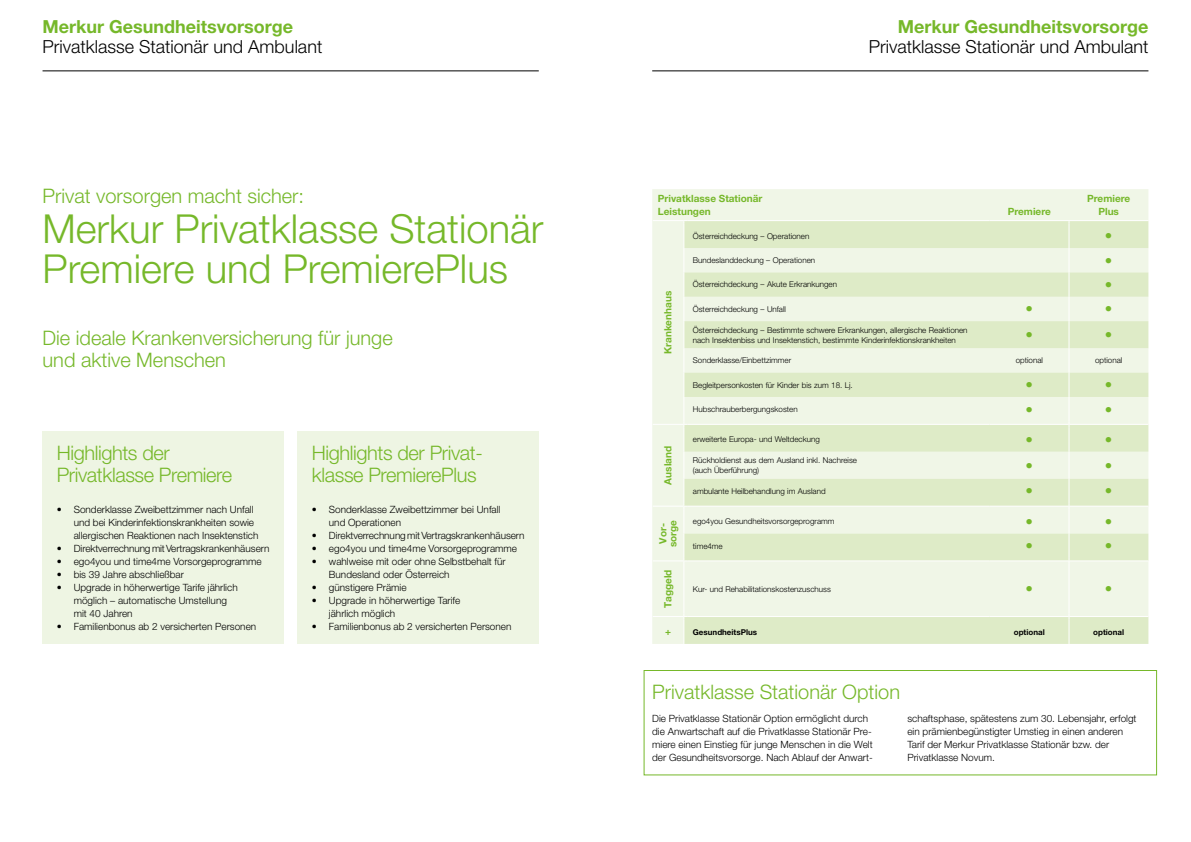
<style>
.page{position:relative;width:1191px;height:842px;background:#fff}
.page>*{position:absolute;margin:0;border:0;box-sizing:border-box;transform-origin:0 0}
.t1{font:300 40px/40px "Helvetica Neue LT Pro";color:#76b82a}
.t2{font:300 20px/22px "Helvetica Neue LT Pro";color:#76b82a}
.t3{font:300 20px/22px "Helvetica Neue LT Pro";letter-spacing:-.02em;color:#76b82a}
.t4{font:300 18px "Helvetica Neue LT Pro";color:#000}
.t5{font:700 18px "Helvetica Neue LT Pro";color:#76b82a}
.t6{font:300 15px "Helvetica Neue LT Pro";color:#76b82a}
.t7{font:300 10px/13px "Helvetica Neue LT Pro";color:#000}
.t8{font:700 10px/13px "Helvetica Neue LT Pro";color:#76b82a;text-align:center}
.t9{font:300 8px/10px "Helvetica Neue LT Pro";color:#000}
.t10{font:700 8px "Helvetica Neue LT Pro";color:#000}
</style>
<div class="page">
<div style="left:298px;top:431px;width:241px;height:213px;background:#eef5e3"></div>
<div style="left:43px;top:431px;width:240px;height:213px;background:#eef5e3"></div>
<div style="left:652px;top:189px;width:496px;height:455px;background:#f0f6e7"></div>
<svg style="left:684px;top:221px;width:464px;height:423px;background:#e7f0d7"></svg>
<hr style="left:683px;top:564px;width:1px;height:49px;background:#fff">
<hr style="left:653px;top:424px;width:31px;height:1px;background:#fff">
<hr style="left:687px;top:424px;width:302px;height:1px;background:#fff">
<hr style="left:989px;top:424px;width:79px;height:1px;background:#fff">
<hr style="left:1069px;top:424px;width:79px;height:1px;background:#fff">
<hr style="left:653px;top:220px;width:31px;height:1px;background:#fff">
<hr style="left:687px;top:220px;width:302px;height:1px;background:#fff">
<hr style="left:989px;top:220px;width:80px;height:1px;background:#fff">
<hr style="left:1069px;top:220px;width:79px;height:1px;background:#fff">
<hr style="left:653px;top:506px;width:31px;height:1px;background:#fff">
<hr style="left:687px;top:506px;width:302px;height:1px;background:#fff">
<hr style="left:989px;top:506px;width:79px;height:1px;background:#fff">
<hr style="left:1069px;top:506px;width:79px;height:1px;background:#fff">
<hr style="left:653px;top:560px;width:31px;height:1px;background:#fff">
<svg style="left:683px;top:220px;width:4px;height:344px"></svg>
<hr style="left:687px;top:560px;width:302px;height:1px;background:#fff">
<hr style="left:989px;top:560px;width:79px;height:1px;background:#fff">
<hr style="left:1069px;top:560px;width:79px;height:1px;background:#fff">
<hr style="left:653px;top:616px;width:31px;height:1px;background:#fff">
<svg style="left:683px;top:613px;width:4px;height:31px"></svg>
<hr style="left:687px;top:616px;width:302px;height:1px;background:#fff">
<hr style="left:989px;top:616px;width:79px;height:1px;background:#fff">
<hr style="left:1069px;top:616px;width:79px;height:1px;background:#fff">
<hr style="left:1068px;top:564px;width:1px;height:49px;background:#fff">
<svg style="left:1068px;top:613px;width:1px;height:31px"></svg>
<svg style="left:1068px;top:221px;width:1px;height:343px"></svg>
<div style="left:643px;top:670px;width:514px;height:105px;border:1px solid #76b82a"></div>
<hr style="left:43px;top:70px;width:496px;height:1px;background:#000">
<hr style="left:652px;top:70px;width:496px;height:1px;background:#000">
<h3 class="t5" style="left:43px;top:15px;width:252px">Merkur Gesundheitsvorsorge</h3>
<h3 class="t4" style="left:43px;top:35px;width:281px">Privatklasse Stationär und Ambulant</h3>
<h2 class="t2" style="left:43px;top:185px;width:263px">Privat vorsorgen macht sicher:</h2>
<h1 class="t1" style="left:43px;top:208px;width:502px">Merkur Privatklasse Stationär<br>Premiere und PremierePlus</h1>
<h2 class="t2" style="left:43px;top:327px;width:352px">Die ideale Krankenversicherung für junge und aktive Menschen</h2>
<h2 class="t3" style="left:57px;top:441px;width:177px">Highlights der<br>Privatklasse Premiere</h2>
<p class="t7" style="left:74px;top:503px;width:186px;text-indent:-17px">• Sonderklasse Zweibettzimmer nach Unfall und bei Kinderinfektionskrankheiten sowie allergischen Reaktionen nach Insektenstich</p>
<p class="t7" style="left:57px;top:542px;width:214px">• Direktverrechnung mit Vertragskrankenhäusern</p>
<p class="t7" style="left:57px;top:555px;width:207px">• ego4you und time4me Vorsorgeprogramme</p>
<p class="t7" style="left:57px;top:568px;width:129px">• bis 39 Jahre abschließbar</p>
<p class="t7" style="left:74px;top:581px;width:165px;text-indent:-17px">• Upgrade in höherwertige Tarife jährlich möglich – automatische Umstellung mit 40 Jahren</p>
<p class="t7" style="left:57px;top:620px;width:201px">• Familienbonus ab 2 versicherten Personen</p>
<h2 class="t3" style="left:312px;top:441px;width:170px">Highlights der Privat&shy;klasse PremierePlus</h2>
<p class="t7" style="left:329px;top:503px;width:173px;text-indent:-17px">• Sonderklasse Zweibettzimmer bei Unfall und Operationen</p>
<p class="t7" style="left:312px;top:529px;width:214px">• Direktverrechnung mit Vertragskrankenhäusern</p>
<p class="t7" style="left:312px;top:542px;width:207px">• ego4you und time4me Vorsorgeprogramme</p>
<p class="t7" style="left:329px;top:555px;width:178px;text-indent:-17px">• wahlweise mit oder ohne Selbstbehalt für<br>Bundesland oder Österreich</p>
<p class="t7" style="left:312px;top:581px;width:96px">• günstigere Prämie</p>
<p class="t7" style="left:329px;top:594px;width:133px;text-indent:-17px">• Upgrade in höherwertige Tarife jährlich möglich</p>
<p class="t7" style="left:312px;top:620px;width:201px">• Familienbonus ab 2 versicherten Personen</p>
<p class="t8" style="left:658px;top:192px;width:106px;text-align:left">Privatklasse Stationär<br>Leistungen</p>
<h3 class="t5" style="left:897px;top:15px;width:252px">Merkur Gesundheitsvorsorge</h3>
<h3 class="t4" style="left:868px;top:35px;width:281px">Privatklasse Stationär und Ambulant</h3>
<p class="t8" style="left:1007px;top:205px;width:45px">Premiere</p>
<p class="t8" style="left:1087px;top:192px;width:45px">Premiere<br>Plus</p>
<p class="t8" style="left:661px;top:354px;width:65px;rotate:-90deg">Krankenhaus</p>
<p class="t8" style="left:661px;top:484px;width:40px;rotate:-90deg">Ausland</p>
<p class="t9" style="left:693px;top:231px;width:118px">Österreichdeckung – Operationen</p>
<h3 class="t6" style="left:1105px;top:227px;width:9px">•</h3>
<p class="t9" style="left:693px;top:255px;width:124px">Bundeslanddeckung – Operationen</p>
<h3 class="t6" style="left:1105px;top:251px;width:9px">•</h3>
<p class="t9" style="left:693px;top:279px;width:146px">Österreichdeckung – Akute Erkrankungen</p>
<h3 class="t6" style="left:1105px;top:275px;width:9px">•</h3>
<p class="t9" style="left:693px;top:304px;width:95px">Österreichdeckung – Unfall</p>
<h3 class="t6" style="left:1025px;top:300px;width:9px">•</h3>
<h3 class="t6" style="left:1105px;top:300px;width:9px">•</h3>
<p class="t9" style="left:693px;top:324px;width:276px">Österreichdeckung – Bestimmte schwere Erkrankungen, allergische Reaktionen nach Insektenbiss und Insektenstich, bestimmte Kinderinfektionskrankheiten</p>
<h3 class="t6" style="left:1025px;top:325px;width:9px">•</h3>
<h3 class="t6" style="left:1105px;top:325px;width:9px">•</h3>
<p class="t9" style="left:693px;top:355px;width:100px">Sonderklasse/Einbettzimmer</p>
<p class="t9" style="left:1015px;top:355px;width:29px">optional</p>
<p class="t9" style="left:1095px;top:355px;width:29px">optional</p>
<p class="t9" style="left:693px;top:380px;width:161px">Begleitpersonkosten für Kinder bis zum 18. Lj.</p>
<h3 class="t6" style="left:1025px;top:376px;width:9px">•</h3>
<h3 class="t6" style="left:1105px;top:376px;width:9px">•</h3>
<p class="t9" style="left:693px;top:404px;width:106px">Hubschrauberbergungskosten</p>
<h3 class="t6" style="left:1025px;top:400px;width:9px">•</h3>
<h3 class="t6" style="left:1105px;top:400px;width:9px">•</h3>
<p class="t9" style="left:693px;top:434px;width:128px">erweiterte Europa- und Weltdeckung</p>
<h3 class="t6" style="left:1025px;top:430px;width:9px">•</h3>
<h3 class="t6" style="left:1105px;top:430px;width:9px">•</h3>
<p class="t9" style="left:693px;top:455px;width:166px">Rückholdienst aus dem Ausland inkl. Nachreise (auch Überführung)</p>
<h3 class="t6" style="left:1025px;top:456px;width:9px">•</h3>
<h3 class="t6" style="left:1105px;top:456px;width:9px">•</h3>
<p class="t9" style="left:693px;top:486px;width:134px">ambulante Heilbehandlung im Ausland</p>
<h3 class="t6" style="left:1025px;top:482px;width:9px">•</h3>
<h3 class="t6" style="left:1105px;top:482px;width:9px">•</h3>
<p class="t8" style="left:658px;top:547px;width:29px;line-height:10px;rotate:-90deg">Vor&shy;sorge</p>
<p class="t9" style="left:693px;top:516px;width:143px">ego4you Gesundheitsvorsorgeprogramm</p>
<h3 class="t6" style="left:1025px;top:512px;width:9px">•</h3>
<h3 class="t6" style="left:1105px;top:512px;width:9px">•</h3>
<p class="t9" style="left:693px;top:541px;width:31px">time4me</p>
<h3 class="t6" style="left:1025px;top:537px;width:9px">•</h3>
<h3 class="t6" style="left:1105px;top:537px;width:9px">•</h3>
<p class="t8" style="left:661px;top:608px;width:40px;rotate:-90deg">Taggeld</p>
<p class="t9" style="left:693px;top:584px;width:139px">Kur- und Rehabilitationskostenzuschuss</p>
<h3 class="t6" style="left:1025px;top:580px;width:9px">•</h3>
<h3 class="t6" style="left:1105px;top:580px;width:9px">•</h3>
<p class="t8" style="left:665px;top:625px;width:7px">+</p>
<p class="t10" style="left:693px;top:627px;width:66px">GesundheitsPlus</p>
<p class="t10" style="left:1013px;top:627px;width:32px">optional</p>
<p class="t10" style="left:1093px;top:627px;width:32px">optional</p>
<h2 class="t2" style="left:652px;top:680px;width:249px">Privatklasse Stationär Option</h2>
<p class="t7" style="left:652px;top:712px;width:222px">Die Privatklasse Stationär Option ermöglicht durch die Anwartschaft auf die Privatklasse Stationär Pre&shy;miere einen Einstieg für junge Menschen in die Welt der Gesundheitsvorsorge. Nach Ablauf der Anwart-</p>
<p class="t7" style="left:907px;top:712px;width:231px">schaftsphase, spätestens zum 30. Lebensjahr, erfolgt ein prämienbegünstigter Umstieg in einen anderen Tarif der Merkur Privatklasse Stationär bzw. der Privatklasse Novum.</p>
</div>
